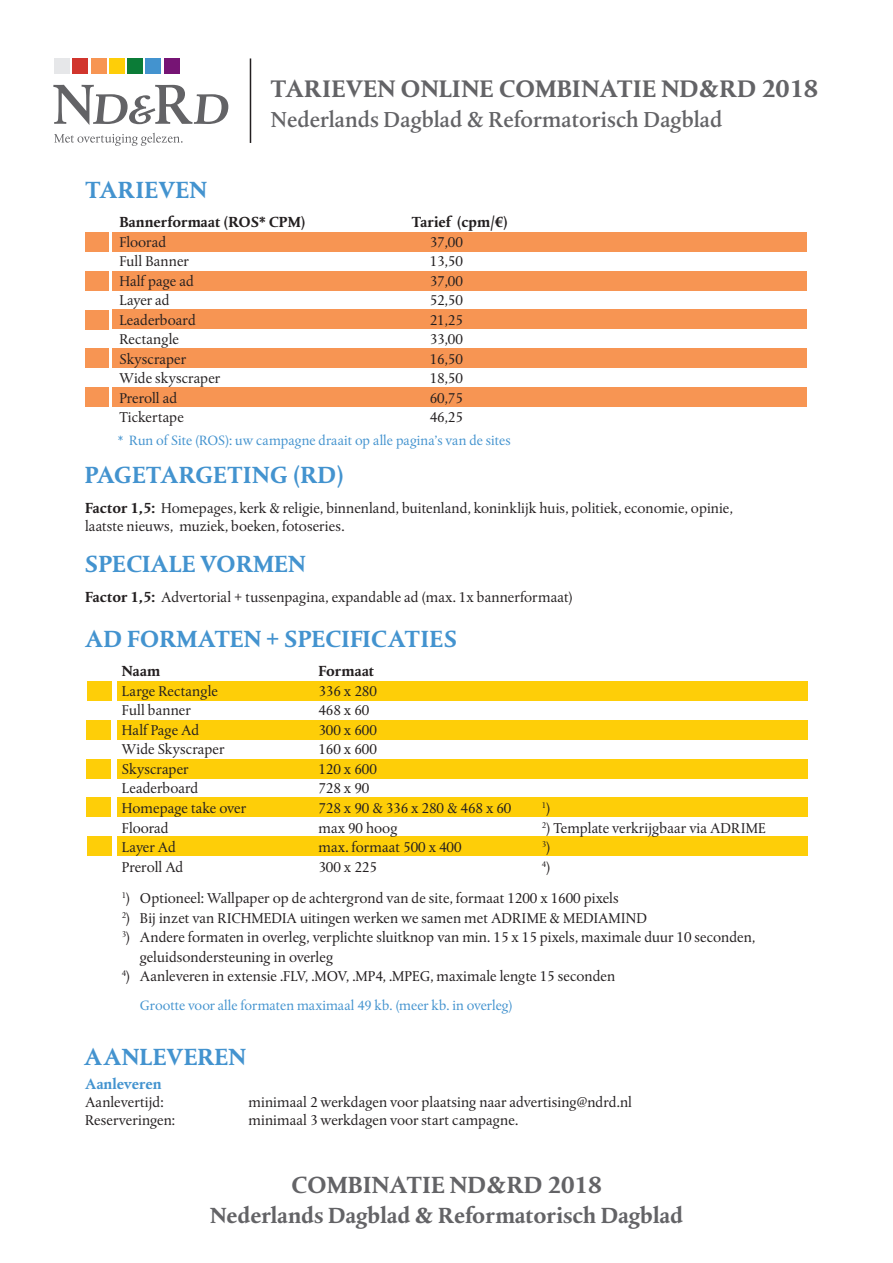
<style>
.page{position:relative;width:893px;height:1263px;background:#fff}
.page>*{position:absolute;margin:0;border:0;box-sizing:border-box;transform-origin:0 0}
.t1{font:700 24.6px "Albertina MT Pro";color:#636366}
.t2{font:700 24px "Albertina MT Pro";color:#4393cf}
.t3{font:700 24px "Albertina MT Pro";color:#636366}
.t4{font:700 22.5px "Albertina MT Pro";color:#636366}
.t5{font:500 22.5px "Albertina MT Pro";color:#636366}
.t6{font:15px/18px "Albertina MT Pro";color:#231f20}
.t7{font:700 15px "Albertina MT Pro";color:#231f20}
.t8{font:700 15px "Albertina MT Pro";color:#4393cf}
.t9{font:14.25px "Albertina MT Pro";color:#4393cf}
.t10{font:8.7px "Albertina MT Pro";color:#231f20}
.s1{font-size:25.05px}
.s2{font-weight:700}
.s3{font-size:15px}
</style>
<div class="page">
<div style="left:146px;top:58px;width:15px;height:16px;background:#4393cf"></div>
<div style="left:164px;top:58px;width:16px;height:16px;background:#761474"></div>
<div style="left:127px;top:58px;width:16px;height:16px;background:#0b7c37"></div>
<div style="left:109px;top:58px;width:16px;height:16px;background:#fece08"></div>
<div style="left:91px;top:58px;width:15px;height:16px;background:#f79553"></div>
<div style="left:73px;top:58px;width:15px;height:16px;background:#d1352d"></div>
<div style="left:54px;top:58px;width:16px;height:16px;background:#e6e7e9"></div>
<svg style="left:53px;top:85px;width:175px;height:40px"></svg>
<svg style="left:54px;top:133px;width:129px;height:13px"></svg>
<hr style="left:250px;top:58px;width:1px;height:85px;background:#231f20">
<div style="left:112px;top:232px;width:694px;height:20px;background:#f79553"></div>
<div style="left:112px;top:271px;width:694px;height:19px;background:#f79553"></div>
<div style="left:112px;top:310px;width:694px;height:19px;background:#f79553"></div>
<div style="left:112px;top:348px;width:694px;height:20px;background:#f79553"></div>
<div style="left:112px;top:387px;width:694px;height:20px;background:#f79553"></div>
<div style="left:85px;top:232px;width:24px;height:20px;background:#f79553"></div>
<div style="left:85px;top:271px;width:24px;height:20px;background:#f79553"></div>
<div style="left:85px;top:310px;width:24px;height:19px;background:#f79553"></div>
<div style="left:85px;top:349px;width:24px;height:19px;background:#f79553"></div>
<div style="left:85px;top:387px;width:24px;height:20px;background:#f79553"></div>
<div style="left:87px;top:681px;width:24px;height:19px;background:#fece08"></div>
<div style="left:87px;top:720px;width:24px;height:19px;background:#fece08"></div>
<div style="left:87px;top:759px;width:24px;height:19px;background:#fece08"></div>
<div style="left:87px;top:798px;width:24px;height:19px;background:#fece08"></div>
<div style="left:87px;top:837px;width:24px;height:19px;background:#fece08"></div>
<div style="left:117px;top:681px;width:691px;height:19px;background:#fece08"></div>
<div style="left:117px;top:720px;width:691px;height:19px;background:#fece08"></div>
<div style="left:117px;top:759px;width:691px;height:19px;background:#fece08"></div>
<div style="left:117px;top:798px;width:691px;height:19px;background:#fece08"></div>
<div style="left:117px;top:837px;width:691px;height:19px;background:#fece08"></div>
<h2 class="t2" style="left:85px;top:175px;width:123px">TARIEVEN</h2>
<h1 class="t1" style="left:271px;top:73px;width:549px">TARIEVEN ONLINE COMBINATIE ND&amp;RD <span class="s1">2018</span></h1>
<h3 class="t5" style="left:271px;top:106px;width:453px">Nederlands Dagblad &amp; Reformatorisch Dagblad</h3>
<p class="t7" style="left:119px;top:213px;width:188px">BANNERFORMAAT (RO S* CPM)</p>
<p class="t7" style="left:412px;top:213px;width:97px">TARIEF (CPM/€)</p>
<p class="t6" style="left:119px;top:233px;width:48px">Floorad</p>
<p class="t6" style="left:430px;top:233px;width:35px">37,00</p>
<p class="t6" style="left:119px;top:252px;width:71px">Full Banner</p>
<p class="t6" style="left:430px;top:252px;width:35px">13,50</p>
<p class="t6" style="left:119px;top:272px;width:76px">Half page ad</p>
<p class="t6" style="left:430px;top:272px;width:35px">37,00</p>
<p class="t6" style="left:119px;top:291px;width:52px">Layer ad</p>
<p class="t6" style="left:430px;top:291px;width:35px">52,50</p>
<p class="t6" style="left:119px;top:311px;width:78px">Leaderboard</p>
<p class="t6" style="left:430px;top:311px;width:35px">21,25</p>
<p class="t6" style="left:119px;top:330px;width:61px">Rectangle</p>
<p class="t6" style="left:430px;top:330px;width:35px">33,00</p>
<p class="t6" style="left:119px;top:350px;width:68px">Skyscraper</p>
<p class="t6" style="left:430px;top:350px;width:35px">16,50</p>
<p class="t6" style="left:119px;top:369px;width:102px">Wide skyscraper</p>
<p class="t6" style="left:430px;top:369px;width:35px">18,50</p>
<p class="t6" style="left:119px;top:389px;width:59px">Preroll ad</p>
<p class="t6" style="left:430px;top:389px;width:35px">60,75</p>
<p class="t6" style="left:119px;top:408px;width:66px">Tickertape</p>
<p class="t6" style="left:430px;top:408px;width:35px">46,25</p>
<p class="t9" style="left:118px;top:432px;width:394px">* Run of Site (ROS): uw campagne draait op alle pagina’s van de sites</p>
<h2 class="t2" style="left:85px;top:461px;width:261px">PAGETARGETING (RD)</h2>
<p class="t6" style="left:85px;top:499px;width:649px"><span class="s2">FACTOR 1,5:</span> Homepages, kerk &amp; religie, binnenland, buitenland, koninklijk huis, politiek, economie, opinie, laatste nieuws, muziek, boeken, fotoseries.</p>
<h2 class="t2" style="left:85px;top:549px;width:222px">SPECIALE VORMEN</h2>
<p class="t6" style="left:85px;top:588px;width:489px"><span class="s2">FACTOR 1,5:</span> Advertorial + tussenpagina, expandable ad (max. 1x bannerformaat)</p>
<h2 class="t2" style="left:85px;top:624px;width:370px">AD FORMATEN + SPECIFICATIES</h2>
<p class="t7" style="left:122px;top:662px;width:123px">NAAM F</p>
<p class="t7" style="left:326px;top:662px;width:50px">ORMAAT</p>
<p class="t6" style="left:122px;top:682px;width:98px">Large Rectangle</p>
<p class="t6" style="left:318px;top:682px;width:60px">336 x 280</p>
<p class="t6" style="left:122px;top:702px;width:70px">Full banner</p>
<p class="t6" style="left:318px;top:702px;width:52px">468 x 60</p>
<p class="t6" style="left:122px;top:721px;width:79px">Half Page Ad</p>
<p class="t6" style="left:318px;top:721px;width:60px">300 x 600</p>
<p class="t6" style="left:122px;top:741px;width:104px">Wide Skyscraper</p>
<p class="t6" style="left:318px;top:741px;width:60px">160 x 600</p>
<p class="t6" style="left:122px;top:760px;width:68px">Skyscraper</p>
<p class="t6" style="left:318px;top:760px;width:60px">120 x 600</p>
<p class="t6" style="left:122px;top:780px;width:78px">Leaderboard</p>
<p class="t6" style="left:318px;top:780px;width:52px">728 x 90</p>
<p class="t6" style="left:122px;top:799px;width:126px">Homepage take over</p>
<p class="t6" style="left:318px;top:799px;width:194px">728 x 90 &amp; 336 x 280 &amp; 468 x 60</p>
<p class="t10" style="left:542px;top:800px;width:10px">1<span class="s3">)</span></p>
<p class="t6" style="left:122px;top:819px;width:48px">Floorad</p>
<p class="t6" style="left:318px;top:819px;width:81px">max 90 hoog</p>
<p class="t6" style="left:542px;top:819px;width:225px"><sup>2</sup>) Template verkrijgbaar via Adrime</p>
<p class="t6" style="left:122px;top:838px;width:55px">Layer Ad</p>
<p class="t6" style="left:318px;top:838px;width:145px">max. formaat 500 x 400</p>
<p class="t10" style="left:542px;top:839px;width:10px">3<span class="s3">)</span></p>
<p class="t6" style="left:122px;top:858px;width:63px">Preroll Ad</p>
<p class="t6" style="left:318px;top:858px;width:60px">300 x 225</p>
<p class="t10" style="left:542px;top:859px;width:10px">4<span class="s3">)</span></p>
<p class="t6" style="left:122px;top:889px;width:498px"><sup>1</sup>) Optioneel: Wallpaper op de achtergrond van de site, formaat 1200 x 1600 pixels</p>
<p class="t6" style="left:122px;top:909px;width:140px"><sup>2</sup>) Bij inzet van RICHMEDI</p>
<p class="t6" style="left:287px;top:909px;width:245px">A uitingen werken we samen met ADRIME</p>
<p class="t6" style="left:550px;top:909px;width:23px">&amp; MEDI</p>
<p class="t6" style="left:598px;top:909px;width:49px">AMIND</p>
<p class="t6" style="left:140px;top:927px;width:617px;line-height:19.5px;text-indent:-18px"><sup>3</sup>) Andere formaten in overleg, verplichte sluitknop van min. 15 x 15 pixels, maximale duur 10 seconden, geluidsondersteuning in overleg</p>
<p class="t6" style="left:122px;top:967px;width:495px"><sup>4</sup>) Aanleveren in extensie .FLV, .MOV, .MP4, .MPEG, maximale lengte 15 seconden</p>
<p class="t9" style="left:140px;top:997px;width:374px">Grootte voor alle formaten maximaal 49 kb. (meer kb. in overleg)</p>
<h2 class="t2" style="left:84px;top:1043px;width:163px">AANLEVEREN</h2>
<p class="t8" style="left:85px;top:1075px;width:78px">AANLEVEREN</p>
<p class="t6" style="left:85px;top:1094px;width:80px">Aanlevertijd:</p>
<p class="t6" style="left:249px;top:1094px;width:385px">minimaal 2 werkdagen voor plaatsing naar advertising@ndrd.nl</p>
<p class="t6" style="left:85px;top:1112px;width:92px">Reserveringen:</p>
<p class="t6" style="left:249px;top:1112px;width:271px">minimaal 3 werkdagen voor start campagne.</p>
<h2 class="t3" style="left:291px;top:1170px;width:312px">COMBINATIE ND&amp;RD 2018</h2>
<h3 class="t4" style="left:210px;top:1202px;width:474px">NEDERLANDS DAGBLAD &amp; REFORMATORISCH DAGBLAD</h3>
</div>
